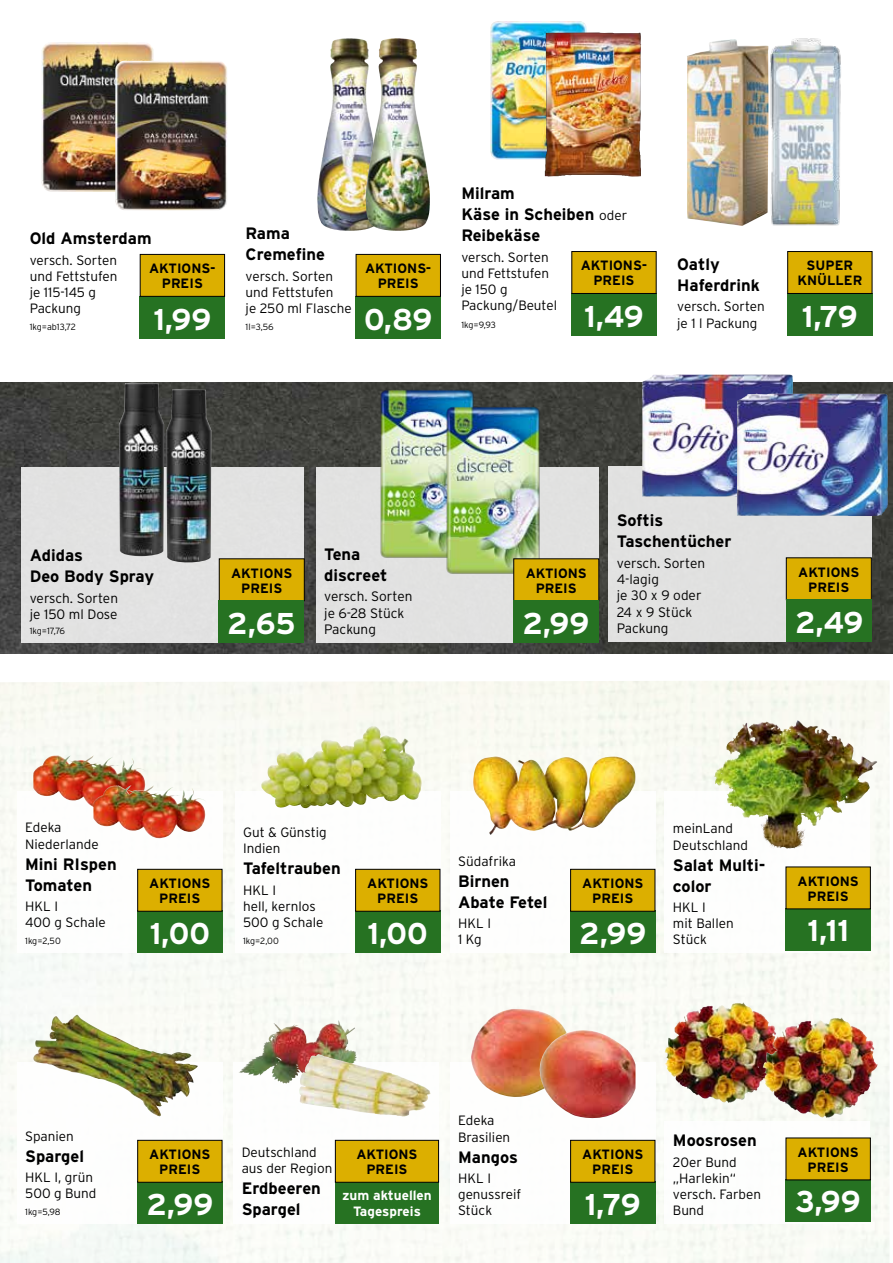
<style>
.page{position:relative;width:893px;height:1263px;background:#fff}
.page>*{position:absolute;margin:0;border:0;box-sizing:border-box;transform-origin:0 0}
.t1{font:700 30px "Interstate";color:#fff}
.t2{font:700 16.5px/21px "Interstate";color:#000}
.t3{font:300 13.65px/16.4px "Interstate";color:#000}
.t4{font:300 13.5px/16.2px "Interstate";color:#000}
.t5{font:700 13.5px/15px "Interstate";color:#000;text-align:center}
.t6{font:700 13.5px/16.2px "Interstate";color:#fff;text-align:center}
.t7{font:300 9px "Interstate";color:#000}
.s1{font-weight:300;font-size:13.5px}
</style>
<div class="page">
<svg style="left:139px;top:210px;width:86px;height:129px"></svg>
<svg style="left:544px;top:171px;width:113px;height:165px"></svg>
<svg style="left:787px;top:251px;width:86px;height:85px;background:#7a8a11"></svg>
<img style="left:329px;top:183px;width:112px;height:156px">
<img style="left:42px;top:42px;width:112px;height:150px">
<img style="left:687px;top:39px;width:77px;height:187px">
<img style="left:764px;top:38px;width:77px;height:188px">
<img style="left:490px;top:21px;width:97px;height:139px">
<img style="left:545px;top:33px;width:96px;height:144px">
<img style="left:115px;top:61px;width:112px;height:149px">
<img style="left:317px;top:38px;width:29px;height:190px">
<img style="left:368px;top:38px;width:26px;height:138px">
<img style="left:0;top:680px;width:890px;height:583px">
<svg style="left:17px;top:791px;width:206px;height:162px"></svg>
<svg style="left:235px;top:791px;width:206px;height:162px"></svg>
<svg style="left:450px;top:791px;width:206px;height:162px"></svg>
<img style="left:239px;top:1023px;width:100px;height:39px">
<img style="left:299px;top:1054px;width:131px;height:8px">
<svg style="left:233px;top:1062px;width:206px;height:162px"></svg>
<img style="left:35px;top:1015px;width:42px;height:39px">
<img style="left:33px;top:755px;width:113px;height:54px">
<img style="left:93px;top:785px;width:113px;height:54px">
<img style="left:261px;top:726px;width:161px;height:82px">
<img style="left:473px;top:757px;width:45px;height:78px">
<img style="left:777px;top:720px;width:20px;height:11px">
<img style="left:470px;top:1009px;width:102px;height:53px">
<img style="left:537px;top:1030px;width:98px;height:32px">
<img style="left:664px;top:1002px;width:80px;height:84px">
<img style="left:763px;top:1017px;width:79px;height:83px">
<svg style="left:664px;top:791px;width:207px;height:162px"></svg>
<svg style="left:664px;top:1122px;width:207px;height:102px"></svg>
<svg style="left:17px;top:1062px;width:206px;height:162px"></svg>
<svg style="left:450px;top:1062px;width:206px;height:162px"></svg>
<img style="left:0;top:383px;width:893px;height:271px">
<div style="left:316px;top:467px;width:282px;height:176px;background:#e1e2e1"></div>
<div style="left:21px;top:467px;width:283px;height:176px;background:#e2e2e2"></div>
<div style="left:608px;top:466px;width:264px;height:176px;background:#e1e1e0"></div>
<svg style="left:785px;top:557px;width:87px;height:43px;background:#cda604"></svg>
<div style="left:787px;top:600px;width:85px;height:42px;background:#267222"></div>
<img style="left:642px;top:374px;width:151px;height:123px">
<img style="left:737px;top:393px;width:151px;height:123px">
<img style="left:119px;top:383px;width:45px;height:173px">
<img style="left:166px;top:389px;width:45px;height:175px">
<img style="left:377px;top:387px;width:101px;height:173px">
<svg style="left:218px;top:558px;width:87px;height:43px;background:#cda604"></svg>
<div style="left:219px;top:601px;width:85px;height:42px;background:#267222"></div>
<img style="left:443px;top:403px;width:101px;height:174px">
<svg style="left:513px;top:558px;width:86px;height:43px;background:#cea602"></svg>
<div style="left:513px;top:601px;width:85px;height:42px;background:#267222"></div>
<p class="t2" style="left:461px;top:183px;width:167px">Milram<br>Käse in Scheiben <span class="s1">oder<br></span>Reibekäse</p>
<p class="t4" style="left:461px;top:249px;width:97px">versch. Sorten und Fettstufen je 150 g<br>Packung/Beutel</p>
<p class="t7" style="left:461px;top:319px;width:36px">1kg=9,93</p>
<p class="t2" style="left:246px;top:223px;width:81px">Rama<br>Cremefine</p>
<p class="t4" style="left:246px;top:268px;width:108px">versch. Sorten und Fettstufen<br>je 250 ml Flasche</p>
<p class="t2" style="left:30px;top:228px;width:123px">Old Amsterdam</p>
<p class="t4" style="left:30px;top:252px;width:89px">versch. Sorten und Fettstufen je 115-145 g<br>Packung</p>
<p class="t7" style="left:30px;top:322px;width:48px">1kg=ab13,72</p>
<p class="t2" style="left:677px;top:253px;width:84px">Oatly<br>Haferdrink</p>
<p class="t4" style="left:677px;top:298px;width:89px">versch. Sorten je 1 l Packung</p>
<p class="t5" style="left:149px;top:261px;width:68px">AKTIONS-<br>PREIS</p>
<p class="t5" style="left:581px;top:258px;width:68px">AKTIONS-<br>PREIS</p>
<p class="t5" style="left:797px;top:258px;width:66px">SUPER<br>KNÜLLER</p>
<p class="t5" style="left:365px;top:261px;width:68px">AKTIONS-<br>PREIS</p>
<h1 class="t1" style="left:364px;top:301px;width:70px">0,89</h1>
<h1 class="t1" style="left:584px;top:298px;width:61px">1,49</h1>
<h1 class="t1" style="left:802px;top:298px;width:58px">1,79</h1>
<h1 class="t1" style="left:153px;top:301px;width:59px">1,99</h1>
<p class="t7" style="left:246px;top:322px;width:30px">1l=3,56</p>
<p class="t2" style="left:30px;top:544px;width:126px">Adidas<br>Deo Body Spray</p>
<p class="t3" style="left:30px;top:589px;width:90px">versch. Sorten je 150 ml Dose</p>
<p class="t7" style="left:30px;top:625px;width:37px">1kg=17,76</p>
<p class="t5" style="left:231px;top:565px;width:63px">AKTIONS<br>PREIS</p>
<h1 class="t1" style="left:227px;top:605px;width:70px">2,65</h1>
<p class="t2" style="left:324px;top:543px;width:65px">Tena discreet</p>
<p class="t3" style="left:324px;top:588px;width:90px">versch. Sorten je 6-28 Stück<br>Packung</p>
<p class="t5" style="left:526px;top:565px;width:63px">AKTIONS<br>PREIS</p>
<h1 class="t1" style="left:522px;top:605px;width:68px">2,99</h1>
<p class="t2" style="left:617px;top:509px;width:116px">Softis<br>Taschentücher</p>
<p class="t3" style="left:617px;top:554px;width:90px">versch. Sorten<br>4-lagig<br>je 30 x 9 oder<br>24 x 9 Stück<br>Packung</p>
<p class="t5" style="left:798px;top:564px;width:63px">AKTIONS<br>PREIS</p>
<h1 class="t1" style="left:795px;top:604px;width:70px">2,49</h1>
<p class="t4" style="left:25px;top:819px;width:75px">Edeka<br>Niederlande</p>
<p class="t2" style="left:25px;top:853px;width:93px">Mini RIspen<br>Tomaten</p>
<p class="t4" style="left:25px;top:898px;width:82px">HKL I<br>400 g Schale</p>
<p class="t7" style="left:25px;top:936px;width:37px">1kg=2,50</p>
<p class="t4" style="left:243px;top:824px;width:85px">Gut &amp; Günstig<br>Indien</p>
<p class="t2" style="left:243px;top:858px;width:99px">Tafeltrauben</p>
<p class="t4" style="left:243px;top:882px;width:82px">HKL I<br>hell, kernlos<br>500 g Schale</p>
<p class="t7" style="left:243px;top:936px;width:37px">1kg=2,00</p>
<p class="t4" style="left:458px;top:853px;width:59px">Südafrika</p>
<p class="t2" style="left:458px;top:870px;width:91px">Birnen<br>Abate Fetel</p>
<p class="t4" style="left:458px;top:915px;width:34px">HKL I</p>
<p class="t5" style="left:149px;top:876px;width:63px">AKTIONS<br>PREIS</p>
<p class="t5" style="left:367px;top:876px;width:63px">AKTIONS<br>PREIS</p>
<p class="t5" style="left:582px;top:876px;width:63px">AKTIONS<br>PREIS</p>
<h1 class="t1" style="left:150px;top:915px;width:62px">1,00</h1>
<h1 class="t1" style="left:368px;top:915px;width:62px">1,00</h1>
<h1 class="t1" style="left:579px;top:915px;width:68px">2,99</h1>
<p class="t4" style="left:458px;top:931px;width:25px">1 Kg</p>
<p class="t4" style="left:673px;top:820px;width:77px">meinLand<br>Deutschland</p>
<p class="t2" style="left:673px;top:854px;width:94px">Salat Multi&shy;color</p>
<p class="t4" style="left:673px;top:899px;width:62px">HKL I<br>mit Ballen<br>Stück</p>
<p class="t5" style="left:798px;top:873px;width:63px">AKTIONS<br>PREIS</p>
<h1 class="t1" style="left:807px;top:912px;width:43px">1,11</h1>
<p class="t4" style="left:25px;top:1127px;width:50px">Spanien</p>
<p class="t2" style="left:25px;top:1145px;width:60px">Spargel</p>
<p class="t4" style="left:25px;top:1169px;width:73px">HKL I, grün<br>500 g Bund</p>
<p class="t7" style="left:25px;top:1207px;width:37px">1kg=5,98</p>
<p class="t5" style="left:149px;top:1147px;width:63px">AKTIONS<br>PREIS</p>
<h1 class="t1" style="left:146px;top:1186px;width:68px">2,99</h1>
<p class="t4" style="left:242px;top:1144px;width:92px">Deutschland aus der Region</p>
<p class="t2" style="left:242px;top:1178px;width:81px">Erdbeeren<br>Spargel</p>
<p class="t6" style="left:342px;top:1187px;width:91px">zum aktuellen<br>Tagespreis</p>
<p class="t5" style="left:356px;top:1147px;width:63px">AKTIONS<br>PREIS</p>
<p class="t4" style="left:458px;top:1112px;width:54px">Edeka<br>Brasilien</p>
<p class="t2" style="left:458px;top:1146px;width:61px">Mangos</p>
<p class="t4" style="left:458px;top:1170px;width:65px">HKL I genussreif<br>Stück</p>
<p class="t5" style="left:582px;top:1147px;width:63px">AKTIONS<br>PREIS</p>
<h1 class="t1" style="left:585px;top:1186px;width:58px">1,79</h1>
<p class="t2" style="left:673px;top:1130px;width:85px">Moosrosen</p>
<p class="t4" style="left:673px;top:1154px;width:90px">20er Bund „Harlekin“ versch. Farben<br>Bund</p>
<p class="t5" style="left:798px;top:1144px;width:63px">AKTIONS<br>PREIS</p>
<h1 class="t1" style="left:796px;top:1183px;width:67px">3,99</h1>
</div>
